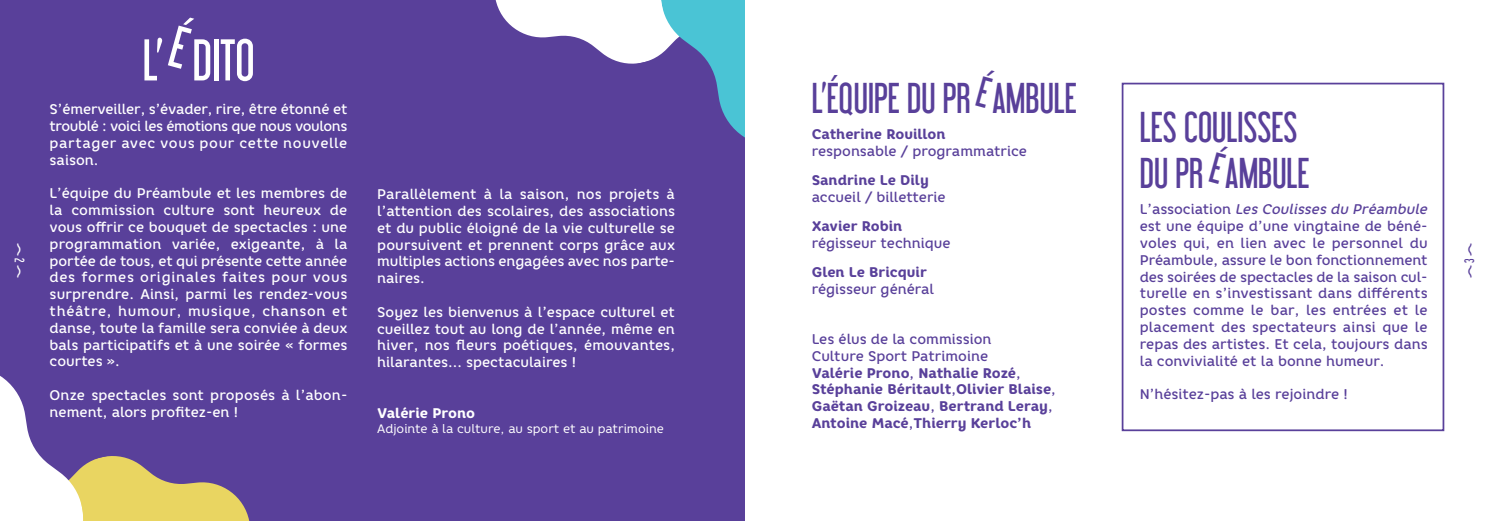
<style>
.page{position:relative;width:1489px;height:521px;background:#fff}
.page>*{position:absolute;margin:0;border:0;box-sizing:border-box;transform-origin:0 0}
.t1{font:52.5px "Libel Suit";color:#fff}
.t2{font:38.5px/46.2px "Libel Suit";color:#59409a}
.t3{font:500 14px/16.8px "Core Rhino 55";color:#fff;text-align:justify}
.t4{font:500 14px/16.8px "Core Rhino 55";color:#59409a}
.t5{font:800 14px/16.8px "Core Rhino 75";color:#59409a}
.t6{font:800 14px "Core Rhino 75";color:#fff}
.t7{font:12.25px "Core Rhino 45";color:#fff}
.t8{font:12.25px "Libel Suit";color:#fff}
.t9{font:12.25px "Libel Suit";color:#59409a}
.s1{font-family:"Core Rhino 55";font-weight:500}
.s2{font-style:italic}
</style>
<div class="page">
<div style="left:1121px;top:83px;width:323px;height:348px;border:2px solid #59409a"></div>
<div style="left:0;top:0;width:744px;height:521px;background:#59409a"></div>
<svg style="left:495px;top:0;width:249px;height:137px"></svg>
<svg style="left:0;top:376px;width:250px;height:145px"></svg>
<p class="t8" style="left:25px;top:258px;width:6px;rotate:90deg">2</p>
<h1 class="t1" style="left:143px;top:39px;width:113px">L’ DITO</h1>
<p class="t3" style="left:50px;top:102px;width:299px">S’émerveiller, s’évader, rire, être étonné et troublé : voici les émotions que nous voulons partager avec vous pour cette nouvelle saison.</p>
<p class="t3" style="left:50px;top:186px;width:299px">L’équipe du Préambule et les membres de la commission culture sont heureux de vous offrir ce bouquet de spectacles : une programmation variée, exigeante, à la portée de tous, et qui présente cette année des formes originales faites pour vous surprendre. Ainsi, parmi les rendez-vous théâtre, humour, musique, chanson et danse, toute la famille sera conviée à deux bals participatifs et à une soirée « formes courtes ».</p>
<p class="t3" style="left:50px;top:388px;width:299px">Onze spectacles sont proposés à l’abon&shy;nement, alors profitez-en !</p>
<p class="t3" style="left:377px;top:187px;width:299px">Parallèlement à la saison, nos projets à l’attention des scolaires, des associations et du public éloigné de la vie culturelle se poursuivent et prennent corps grâce aux multiples actions engagées avec nos parte&shy;naires.</p>
<p class="t3" style="left:377px;top:305px;width:299px">Soyez les bienvenus à l’espace culturel et cueillez tout au long de l’année, même en hiver, nos fleurs poétiques, émouvantes, hilarantes… spectaculaires !</p>
<p class="t6" style="left:377px;top:408px;width:99px">Valérie Prono</p>
<p class="t7" style="left:377px;top:425px;width:288px">Adjointe à la culture, au sport et au patrimoine</p>
<h2 class="t2" style="left:811px;top:78px;width:267px">L’ÉQUIPE DU PR AMBULE</h2>
<p class="t5" style="left:811px;top:127px;width:135px">Catherine Rouillon</p>
<p class="t4" style="left:811px;top:144px;width:217px">responsable / programmatrice</p>
<p class="t5" style="left:811px;top:173px;width:119px">Sandrine Le Dily</p>
<p class="t4" style="left:811px;top:190px;width:135px">accueil / billetterie</p>
<p class="t5" style="left:811px;top:219px;width:92px">Xavier Robin</p>
<p class="t4" style="left:811px;top:236px;width:140px">régisseur technique</p>
<p class="t5" style="left:811px;top:265px;width:117px">Glen Le Bricquir</p>
<p class="t4" style="left:811px;top:282px;width:124px">régisseur général</p>
<p class="t4" style="left:811px;top:332px;width:181px">Les élus de la commission<br>Culture Sport Patrimoine</p>
<p class="t5" style="left:811px;top:366px;width:246px">Valérie Prono<span class="s1">,</span> Nathalie Rozé<span class="s1">, </span>Stéphanie Béritault<span class="s1">,</span>Olivier Blaise<span class="s1">, </span>Gaëtan Groizeau<span class="s1">,</span> Bertrand Leray<span class="s1">, </span>Antoine Macé<span class="s1">,</span>Thierry Kerloc’h</p>
<h2 class="t2" style="left:1139px;top:107px;width:171px">LES COULISSES<br>DU PR AMBULE</h2>
<p class="t4" style="left:1139px;top:202px;width:289px;text-align:justify">L’association <span class="s2">Les Coulisses du Préambule </span>est une équipe d’une vingtaine de béné&shy;voles qui, en lien avec le personnel du Préambule, assure le bon fonctionnement des soirées de spectacles de la saison cul&shy;turelle en s’investissant dans différents postes comme le bar, les entrées et le placement des spectateurs ainsi que le repas des artistes. Et cela, toujours dans la convivialité et la bonne humeur.</p>
<p class="t4" style="left:1139px;top:387px;width:209px">N’hésitez-pas à les rejoindre !</p>
<p class="t9" style="left:1464px;top:263px;width:6px;rotate:-90deg">3</p>
</div>
